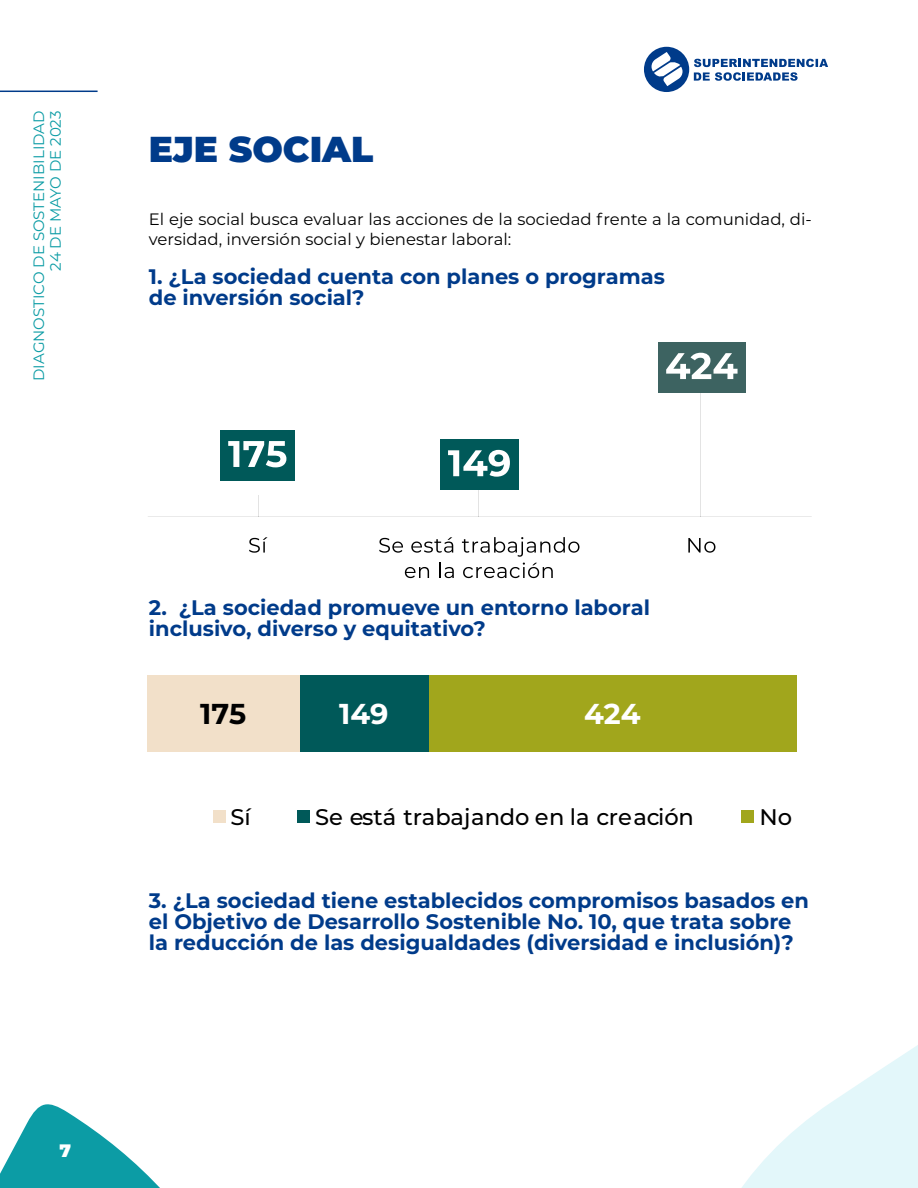
<style>
.page{position:relative;width:918px;height:1188px;background:#fff}
.page>*{position:absolute;margin:0;border:0;box-sizing:border-box;transform-origin:0 0}
.t1{font:900 36px "Montserrat";color:#003b8a}
.t2{font:700 28.8px "Montserrat";color:#fff}
.t3{font:700 28.8px "Montserrat";color:#000}
.t4{font:500 22.65px "Montserrat";color:#000}
.t5{font:700 21px/21px "Montserrat";color:#003b8a}
.t6{font:900 18px "Montserrat";color:#fff}
.t7{font:16.5px/19.5px "Montserrat";color:#000}
.t8{font:15px/16.5px "Montserrat";color:#0c9ca5;text-align:right}
</style>
<div class="page">
<svg style="left:742px;top:1045px;width:176px;height:143px;fill:#e3f7fa"></svg>
<svg style="left:0;top:1104px;width:160px;height:84px"></svg>
<svg style="left:644px;top:47px;width:184px;height:45px"></svg>
<hr style="left:0;top:91px;width:98px;height:1px;background:#003b8a">
<hr style="left:148px;top:516px;width:664px;height:1px;background:#d9d9d9">
<hr style="left:700px;top:366px;width:1px;height:150px;background:#e3e3e3">
<hr style="left:478px;top:464px;width:1px;height:52px;background:#e3e3e3">
<div style="left:221px;top:430px;width:74px;height:51px;background:#005959"></div>
<svg style="left:228px;top:441px;width:58px;height:26px"></svg>
<div style="left:440px;top:439px;width:79px;height:51px;background:#005959"></div>
<svg style="left:448px;top:450px;width:62px;height:27px"></svg>
<div style="left:658px;top:342px;width:88px;height:51px;background:#3d6361"></div>
<svg style="left:666px;top:353px;width:72px;height:26px"></svg>
<svg style="left:249px;top:537px;width:19px;height:16px"></svg>
<svg style="left:379px;top:538px;width:24px;height:15px"></svg>
<svg style="left:411px;top:537px;width:42px;height:16px"></svg>
<svg style="left:462px;top:537px;width:117px;height:20px"></svg>
<svg style="left:405px;top:567px;width:24px;height:11px"></svg>
<svg style="left:439px;top:563px;width:15px;height:15px"></svg>
<svg style="left:463px;top:563px;width:90px;height:15px"></svg>
<svg style="left:688px;top:538px;width:27px;height:15px"></svg>
<div style="left:148px;top:675px;width:152px;height:76px;background:#f2e0c9"></div>
<div style="left:300px;top:675px;width:129px;height:76px;background:#005959"></div>
<div style="left:429px;top:675px;width:368px;height:76px;background:#a1a61c"></div>
<div style="left:214px;top:811px;width:12px;height:12px;background:#f2e0c9"></div>
<div style="left:298px;top:811px;width:12px;height:12px;background:#005959"></div>
<div style="left:741px;top:811px;width:13px;height:12px;background:#a1a61c"></div>
<p class="t8" style="left:30px;top:381px;width:272px;rotate:-90deg">DIAGNOSTICO DE SOSTENIBILIDAD<br>24 DE MAYO DE 2023</p>
<h1 class="t1" style="left:149px;top:123px;width:226px">EJE SOCIAL</h1>
<p class="t7" style="left:149px;top:209px;width:664px">El eje social busca evaluar las acciones de la sociedad frente a la comunidad, di&shy;versidad, inversión social y bienestar laboral:</p>
<p class="t5" style="left:149px;top:265px;width:518px">1. ¿La sociedad cuenta con planes o programas de inversión social?</p>
<p class="t6" style="left:60px;top:1137px;width:13px">7</p>
<p class="t5" style="left:149px;top:596px;width:503px">2. ¿La sociedad promueve un entorno laboral inclusivo, diverso y equitativo?</p>
<h2 class="t3" style="left:200px;top:693px;width:48px">175</h2>
<h2 class="t2" style="left:339px;top:693px;width:51px">149</h2>
<h2 class="t2" style="left:584px;top:693px;width:58px">424</h2>
<p class="t4" style="left:230px;top:801px;width:22px">Sí</p>
<p class="t4" style="left:315px;top:801px;width:380px">Se está trabajando en la creación</p>
<p class="t4" style="left:759px;top:801px;width:34px">No</p>
<p class="t5" style="left:149px;top:889px;width:662px">3. ¿La sociedad tiene establecidos compromisos basados en el Objetivo de Desarrollo Sostenible No. 10, que trata sobre la reducción de las desigualdades (diversidad e inclusión)?</p>
</div>
